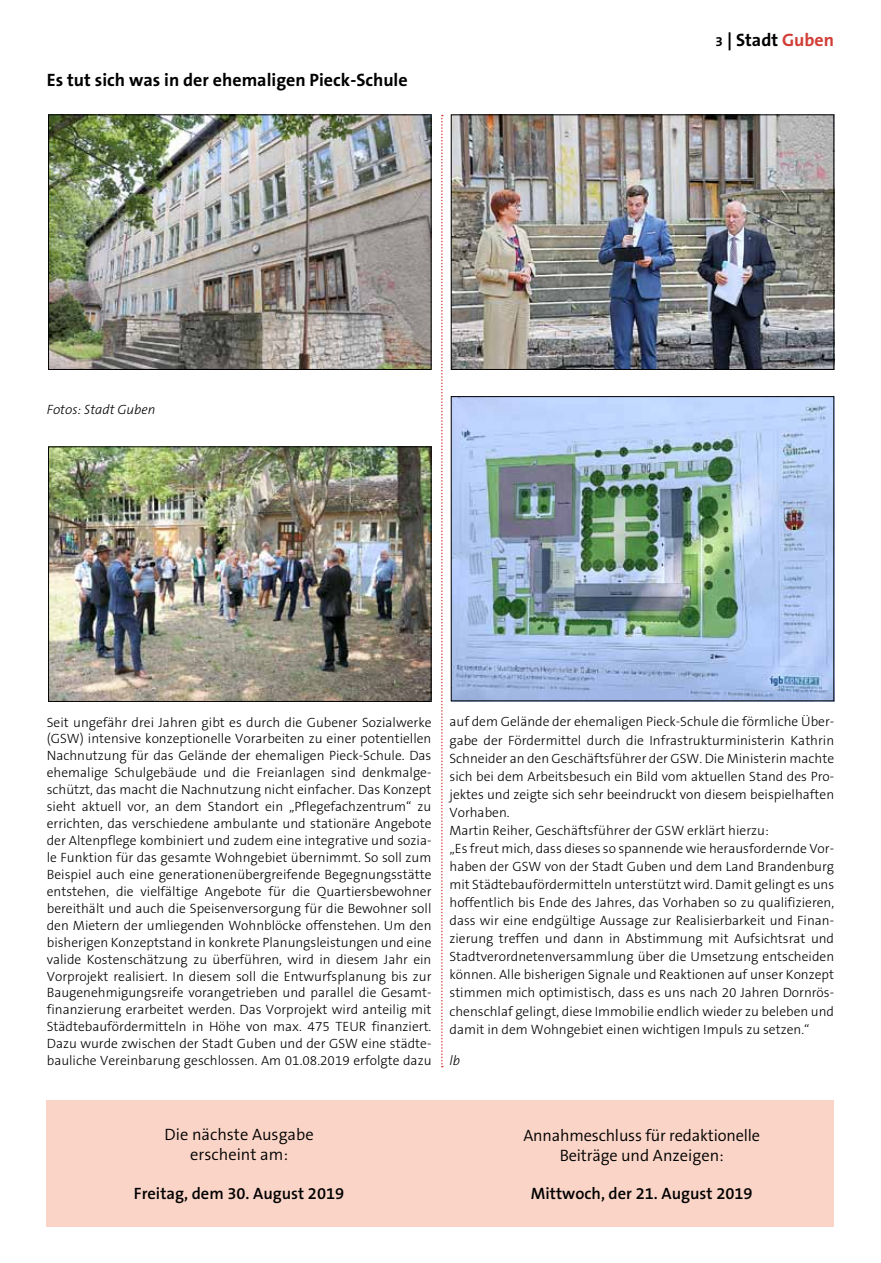
<style>
.page{position:relative;width:881px;height:1263px;background:#fff}
.page>*{position:absolute;margin:0;border:0;box-sizing:border-box;transform-origin:0 0}
.t1{font:700 18px "The Sans B7";color:#000}
.t2{font:300 16.5px/19.8px "The Sans B4";letter-spacing:-.01em;color:#000;text-align:center}
.t3{font:600 16.5px "The Sans B6";color:#000}
.t4{font:300 13.5px/17px "The Sans B3";color:#000;text-align:justify}
.t5{font:italic 300 13.5px "The Sans B3";color:#000}
.s1{font-size:13.5px}
.s2{color:#d13e37}
</style>
<div class="page">
<svg style="left:441px;top:115px;width:1px;height:952px"></svg>
<img style="left:50px;top:117px;width:379px;height:251px">
<div style="left:48px;top:115px;width:383px;height:255px;border:1px solid #000"></div>
<img style="left:50px;top:449px;width:379px;height:251px">
<div style="left:48px;top:447px;width:383px;height:255px;border:1px solid #000"></div>
<img style="left:453px;top:117px;width:378px;height:251px">
<div style="left:451px;top:115px;width:382px;height:255px;border:1px solid #000"></div>
<img style="left:453px;top:398px;width:378px;height:301px">
<div style="left:47px;top:1100px;width:786px;height:127px;background:#f9d4c7"></div>
<h1 class="t1" style="left:47px;top:70px;width:362px">Es tut sich was in der ehemaligen Pieck-Schule</h1>
<p class="t5" style="left:47px;top:402px;width:110px">Fotos: Stadt Guben</p>
<h1 class="t1" style="left:715px;top:30px;width:120px"><span class="s1">3</span> | Stadt <span class="s2">Guben</span></h1>
<p class="t4" style="left:47px;top:714px;width:386px">Seit ungefähr drei Jahren gibt es durch die Gubener Sozialwerke (GSW) intensive konzeptionelle Vorarbeiten zu einer potentiellen Nachnutzung für das Gelände der ehemaligen Pieck-Schule. Das ehemalige Schulgebäude und die Freianlagen sind denkmalge&shy;schützt, das macht die Nachnutzung nicht einfacher. Das Konzept sieht aktuell vor, an dem Standort ein „Pflegefachzentrum“ zu errichten, das verschiedene ambulante und stationäre Angebote der Altenpflege kombiniert und zudem eine integrative und sozia&shy;le Funktion für das gesamte Wohngebiet übernimmt. So soll zum Beispiel auch eine generationenübergreifende Begegnungsstätte entstehen, die vielfältige Angebote für die Quartiersbewohner bereithält und auch die Speisenversorgung für die Bewohner soll den Mietern der umliegenden Wohnblöcke offenstehen. Um den bisherigen Konzeptstand in konkrete Planungsleistungen und eine valide Kostenschätzung zu überführen, wird in diesem Jahr ein Vorprojekt realisiert. In diesem soll die Entwurfsplanung bis zur Baugenehmigungsreife vorangetrieben und parallel die Gesamt&shy;finanzierung erarbeitet werden. Das Vorprojekt wird anteilig mit Städtebaufördermitteln in Höhe von max. 475 TEUR finanziert.<br>Dazu wurde zwischen der Stadt Guben und der GSW eine städte&shy;bauliche Vereinbarung geschlossen. Am 01.08.2019 erfolgte dazu</p>
<p class="t4" style="left:449px;top:713px;width:386px;line-height:18px;text-align:left">auf dem Gelände der ehemaligen Pieck-Schule die förmliche Über&shy;gabe der Fördermittel durch die Infrastrukturministerin Kathrin Schneider an den Geschäftsführer der GSW. Die Ministerin machte sich bei dem Arbeitsbesuch ein Bild vom aktuellen Stand des Pro&shy;jektes und zeigte sich sehr beeindruckt von diesem beispielhaften Vorhaben.<br>Martin Reiher, Geschäftsführer der GSW erklärt hierzu:<br>„Es freut mich, dass dieses so spannende wie herausfordernde Vor&shy;haben der GSW von der Stadt Guben und dem Land Brandenburg mit Städtebaufördermitteln unterstützt wird. Damit gelingt es uns hoffentlich bis Ende des Jahres, das Vorhaben so zu qualifizieren, dass wir eine endgültige Aussage zur Realisierbarkeit und Finan&shy;zierung treffen und dann in Abstimmung mit Aufsichtsrat und Stadtverordnetenversammlung über die Umsetzung entscheiden können. Alle bisherigen Signale und Reaktionen auf unser Konzept stimmen mich optimistisch, dass es uns nach 20 Jahren Dornrös&shy;chenschlaf gelingt, diese Immobilie endlich wieder zu beleben und damit in dem Wohngebiet einen wichtigen Impuls zu setzen.“</p>
<p class="t5" style="left:449px;top:1054px;width:12px">lb</p>
<p class="t2" style="left:164px;top:1125px;width:151px">Die nächste Ausgabe erscheint am:</p>
<p class="t3" style="left:134px;top:1185px;width:212px">Freitag, dem 30. August 2019</p>
<p class="t2" style="left:523px;top:1126px;width:238px">Annahmeschluss für redaktionelle<br>Beiträge und Anzeigen:</p>
<p class="t3" style="left:530px;top:1184px;width:223px">Mittwoch, der 21. August 2019</p>
</div>
